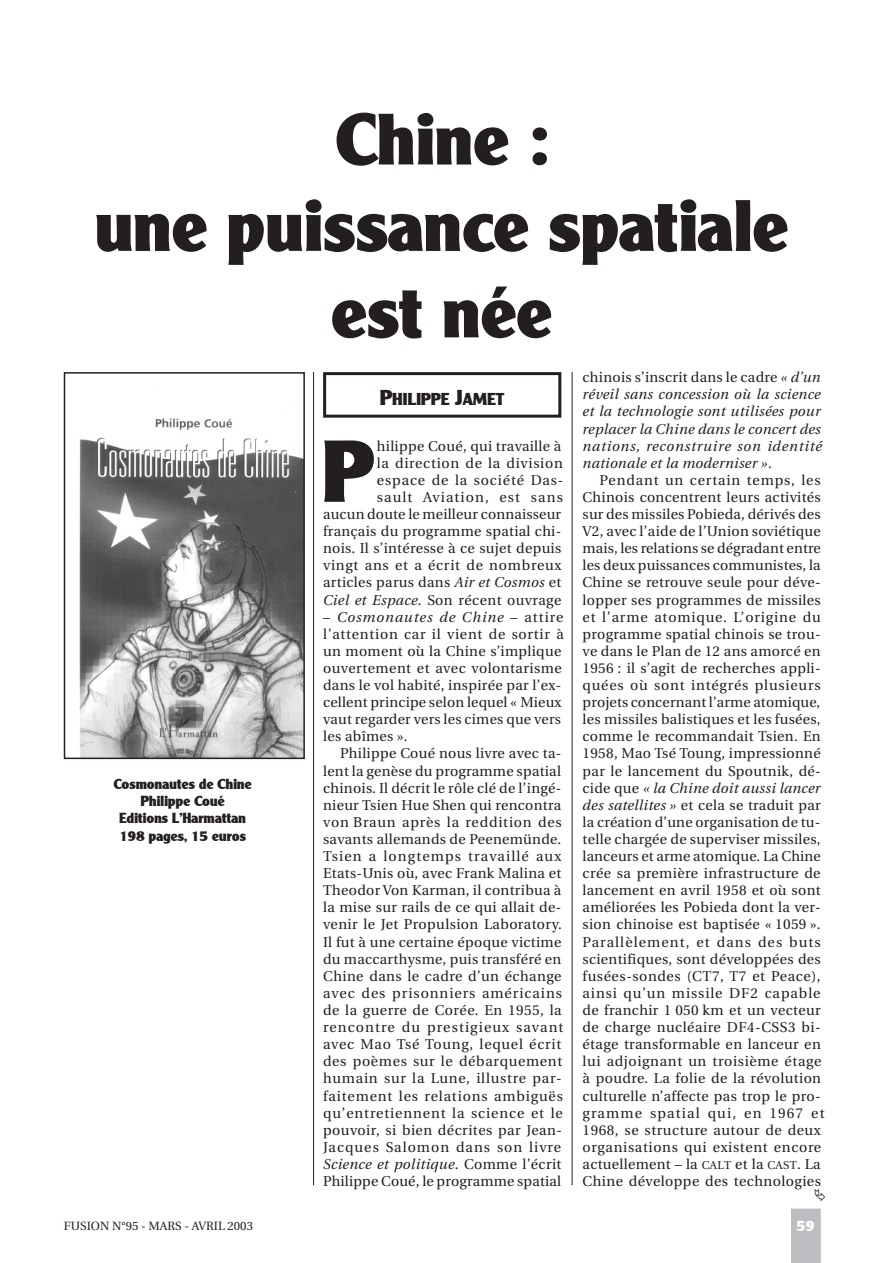
<style>
.page{position:relative;width:893px;height:1263px;background:#fff}
.page>*{position:absolute;margin:0;border:0;box-sizing:border-box;transform-origin:0 0}
.t1{font:87px "Clear Black DB Normal";color:#231f20}
.t2{font:72px/86.4px "Clear Black DB Normal";color:#231f20;text-align:center}
.t3{font:16.8px "Clear Black DB Normal";color:#231f20}
.t4{font:15px "Clear Black DB Normal";color:#fff}
.t5{font:14.25px/17.1px "Utopia";letter-spacing:.02em;color:#231f20}
.t6{font:italic 14.25px/17.1px "Utopia";letter-spacing:.03em;color:#231f20;text-align:justify}
.t7{font:14.25px/17.1px "Clear Black DB Normal";color:#231f20;text-align:center}
.t8{font:12px "Utopia";color:#231f20}
.s1{font-size:21px}
.s2{font-style:italic}
.s3{font-style:normal}
.s4{font-size:11.4px}
</style>
<div class="page">
<hr style="left:313px;top:98px;width:1px;height:1087px;background:#231f20">
<hr style="left:572px;top:98px;width:1px;height:1087px;background:#231f20">
<div style="left:791px;top:1208px;width:30px;height:55px;background:#bcbdc0"></div>
<div style="left:268px;top:62px;width:353px;height:310px;background:#fff"></div>
<img style="left:79px;top:418px;width:223px;height:338px">
<div style="left:64px;top:372px;width:241px;height:387px;border:2px solid #231f20"></div>
<div style="left:323px;top:372px;width:238px;height:46px;border:3px solid #231f20"></div>
<h2 class="t2" style="left:95px;top:96px;width:695px">Chine :<br>une puissance spatiale est née</h2>
<p class="t7" style="left:114px;top:776px;width:140px">Cosmonautes de Chine<br>Philippe Coué<br>Editions L’Harmattan<br>198 pages, 15 euros</p>
<p class="t3" style="left:380px;top:389px;width:126px"><span class="s1">P</span>HILIPPE <span class="s1">J</span>AMET</p>
<h1 class="t1" style="left:323px;top:421px;width:53px">P</h1>
<p class="t5" style="left:323px;top:437px;width:242px;text-align:right">hilippe Coué, qui travaille à<br>la direction de la division<br>espace de la société Das-<br>sault Aviation, est sans<br>aucun doute le meilleur connaisseur français du programme spatial chi&shy;nois. Il s’intéresse à ce sujet depuis vingt ans et a écrit de nombreux articles parus dans <span class="s2">Air et Cosmos</span> et<br><span class="s2">Ciel et Espace</span>. Son récent ouvrage</p>
<p class="t5" style="left:323px;top:608px;width:242px">– <span class="s2">Cosmonautes de Chine</span> – attire l’attention car il vient de sortir à un moment où la Chine s’implique ouvertement et avec volontarisme dans le vol habité, inspirée par l’ex&shy;cellent principe selon lequel « Mieux vaut regarder vers les cimes que vers les abîmes ».</p>
<p class="t5" style="left:323px;top:745px;width:242px;text-indent:17px">Philippe Coué nous livre avec ta&shy;lent la genèse du programme spatial chinois. Il décrit le rôle clé de l’ingé&shy;nieur Tsien Hue Shen qui rencontra von Braun après la reddition des savants allemands de Peenemünde.<br>Tsien a longtemps travaillé aux Etats-Unis où, avec Frank Malina et Theodor Von Karman, il contribua à la mise sur rails de ce qui allait de&shy;venir le Jet Propulsion Laboratory.<br>Il fut à une certaine époque victime du maccarthysme, puis transféré en Chine dans le cadre d’un échange avec des prisonniers américains de la guerre de Corée. En 1955, la rencontre du prestigieux savant avec Mao Tsé Toung, lequel écrit des poèmes sur le débarquement humain sur la Lune, illustre par&shy;faitement les relations ambiguës qu’entretiennent la science et le pouvoir, si bien décrites par Jean-Jacques Salomon dans son livre <span class="s2">Science et politique</span>. Comme l’écrit Philippe Coué, le programme spatial</p>
<p class="t6" style="left:583px;top:369px;width:241px"><span class="s3">chinois s’inscrit dans le cadre</span> « d’un réveil sans concession où la science et la technologie sont utilisées pour replacer la Chine dans le concert des nations, reconstruire son identité nationale et la moderniser »<span class="s3">.</span></p>
<p class="t5" style="left:583px;top:472px;width:244px;text-indent:17px">Pendant un certain temps, les Chinois concentrent leurs activités sur des missiles Pobieda, dérivés des V2, avec l’aide de l’Union soviétique mais, les relations se dégradant entre les deux puissances communistes, la Chine se retrouve seule pour déve&shy;lopper ses programmes de missiles et l’arme atomique. L’origine du programme spatial chinois se trou&shy;ve dans le Plan de 12 ans amorcé en 1956 : il s’agit de recherches appli&shy;quées où sont intégrés plusieurs projets concernant l’arme atomique, les missiles balistiques et les fusées, comme le recommandait Tsien. En 1958, Mao Tsé Toung, impressionné par le lancement du Spoutnik, dé&shy;cide que <span class="s2">« la Chine doit aussi lancer des satellites »</span> et cela se traduit par la création d’une organisation de tu&shy;telle chargée de superviser missiles, lanceurs et arme atomique. La Chine crée sa première infrastructure de lancement en avril 1958 et où sont améliorées les Pobieda dont la ver&shy;sion chinoise est baptisée « 1059 ».<br>Parallèlement, et dans des buts scientifiques, sont développées des fusées-sondes (CT7, T7 et Peace), ainsi qu’un missile DF2 capable de franchir 1 050 km et un vecteur de charge nucléaire DF4-CSS3 bi&shy;étage transformable en lanceur en lui adjoignant un troisième étage à poudre. La folie de la révolution culturelle n’affecte pas trop le pro&shy;gramme spatial qui, en 1967 et 1968, se structure autour de deux organisations qui existent encore actuellement – la <span class="s4">CALT</span> et la <span class="s4">CAST</span>. La Chine développe des technologies</p>
<p class="t8" style="left:64px;top:1219px;width:191px">FUSION N°95 - MARS - AVRIL 2003</p>
<p class="t4" style="left:797px;top:1217px;width:19px">59</p>
</div>
